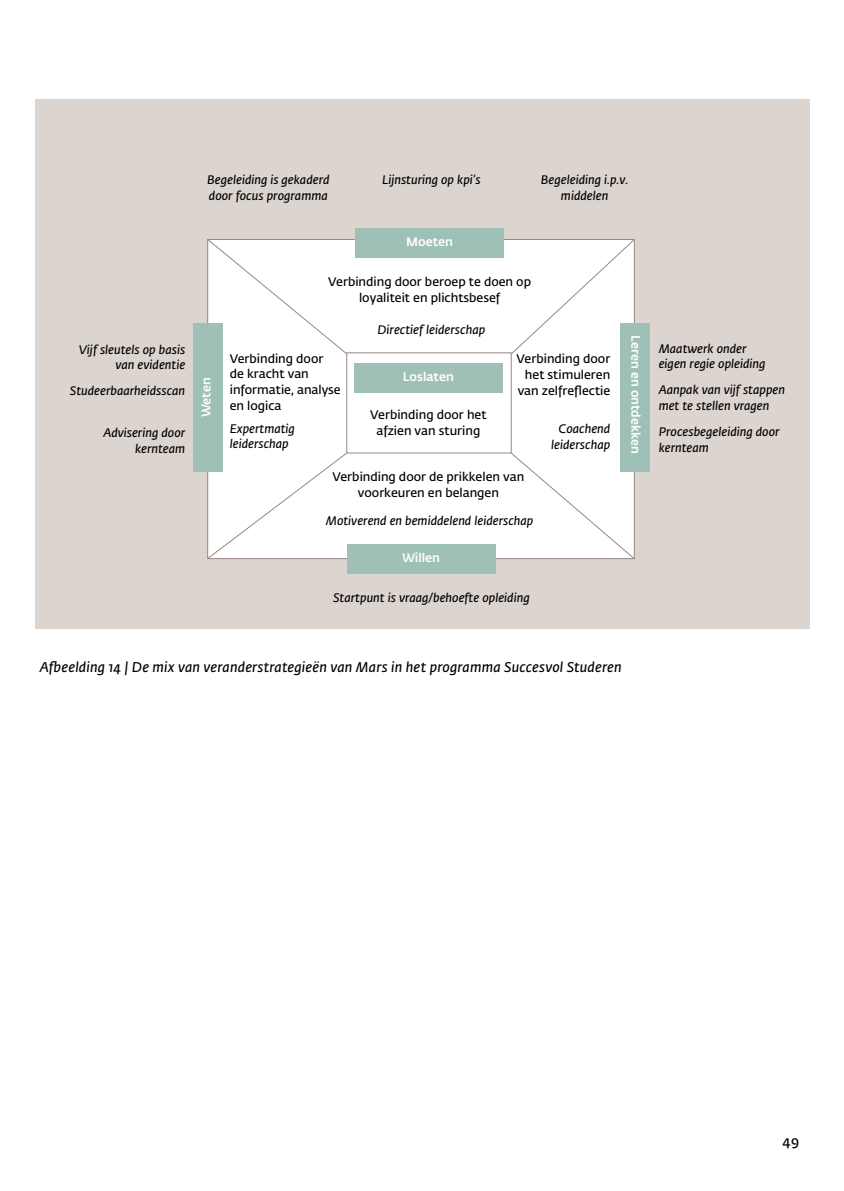
<style>
.page{position:relative;width:844px;height:1191px;background:#fff}
.page>*{position:absolute;margin:0;border:0;box-sizing:border-box;transform-origin:0 0}
.t1{font:italic 600 14px "Fedra Sans Std";letter-spacing:.015em;color:#000}
.t2{font:600 14px "Fedra Sans Std";color:#000}
.t3{font:italic 600 12.25px/15.8px "Fedra Sans Std";color:#000}
.t4{font:600 12.25px/15.8px "Fedra Sans Std";color:#000;text-align:center}
.t5{font:500 12.25px "Fedra Sans Std";color:#fff}
</style>
<div class="page">
<div style="left:35px;top:99px;width:774px;height:529px;background:#dbd4cf"></div>
<div style="left:207px;top:239px;width:427px;height:320px;background:#fff;border:1px solid #998780"></div>
<div style="left:355px;top:228px;width:149px;height:30px;background:#9fc0b7"></div>
<div style="left:346px;top:544px;width:149px;height:29px;background:#9fc0b7"></div>
<div style="left:192px;top:323px;width:30px;height:149px;background:#9fc0b7"></div>
<div style="left:619px;top:323px;width:30px;height:149px;background:#9fc0b7"></div>
<div style="left:354px;top:363px;width:148px;height:30px;background:#9fc0b7"></div>
<svg style="left:207px;top:239px;width:140px;height:115px"></svg>
<svg style="left:511px;top:239px;width:124px;height:115px"></svg>
<svg style="left:207px;top:453px;width:140px;height:106px"></svg>
<svg style="left:510px;top:453px;width:125px;height:106px"></svg>
<p class="t3" style="left:207px;top:172px;width:124px">Begeleiding is gekaderd door focus programma</p>
<p class="t3" style="left:541px;top:172px;width:89px;text-align:center">Begeleiding i.p.v. middelen</p>
<p class="t3" style="left:382px;top:172px;width:100px">Lijnsturing op kpi’s</p>
<p class="t5" style="left:406px;top:234px;width:48px">Moeten</p>
<p class="t4" style="left:328px;top:274px;width:204px">Verbinding door beroep te doen op loyaliteit en plichtsbesef</p>
<p class="t3" style="left:377px;top:322px;width:109px">Directief leiderschap</p>
<p class="t3" style="left:79px;top:341px;width:108px;text-align:right">Vijf sleutels op basis van evidentie</p>
<p class="t4" style="left:230px;top:351px;width:112px;text-align:left">Verbinding door<br>de kracht van informatie, analyse en logica</p>
<p class="t4" style="left:516px;top:351px;width:95px;text-align:right">Verbinding door het stimuleren van zelfreflectie</p>
<p class="t5" style="left:403px;top:369px;width:52px">Loslaten</p>
<p class="t4" style="left:370px;top:407px;width:118px">Verbinding door het afzien van sturing</p>
<p class="t5" style="left:198px;top:417px;width:41px;rotate:-90deg">Weten</p>
<p class="t3" style="left:70px;top:383px;width:117px">Studeerbaarheidsscan</p>
<p class="t3" style="left:230px;top:420px;width:67px">Expertmatig leiderschap</p>
<p class="t3" style="left:103px;top:425px;width:83px;text-align:right">Advisering door kernteam</p>
<p class="t3" style="left:551px;top:421px;width:61px;text-align:center">Coachend leiderschap</p>
<p class="t4" style="left:332px;top:469px;width:193px">Verbinding door de prikkelen van voorkeuren en belangen</p>
<p class="t3" style="left:326px;top:513px;width:209px">Motiverend en bemiddelend leiderschap</p>
<p class="t5" style="left:402px;top:550px;width:40px">Willen</p>
<p class="t3" style="left:333px;top:590px;width:198px">Startpunt is vraag/behoefte opleiding</p>
<p class="t5" style="left:643px;top:335px;width:120px;rotate:90deg">Leren en ontdekken</p>
<p class="t3" style="left:658px;top:341px;width:108px">Maatwerk onder eigen regie opleiding</p>
<p class="t3" style="left:658px;top:382px;width:128px">Aanpak van vijf stappen met te stellen vragen</p>
<p class="t3" style="left:658px;top:424px;width:122px">Procesbegeleiding door kernteam</p>
<p class="t1" style="left:40px;top:659px;width:583px">Afbeelding 14 | De mix van veranderstrategieën van Mars in het programma Succesvol Studeren</p>
<p class="t2" style="left:782px;top:1132px;width:18px">49</p>
</div>
